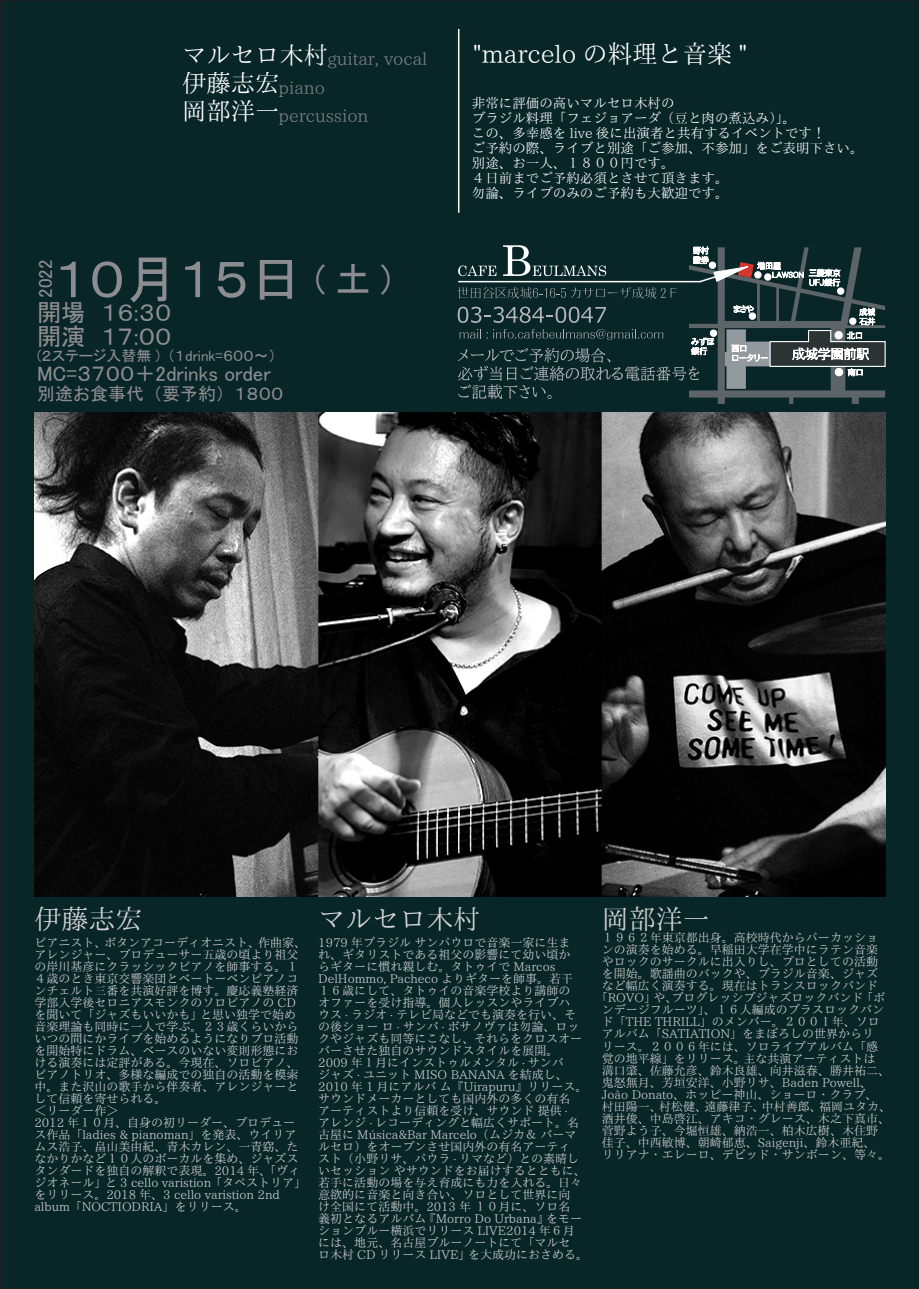
<style>
.page{position:relative;width:919px;height:1289px;background:#fff}
.page>*{position:absolute;margin:0;border:0;box-sizing:border-box;transform-origin:0 0}
.t1{font:52.5px "MS P Gothic";color:#8d8d91}
.t2{font:27px "IP Aex Mincho";color:#d4d4d5}
.t3{font:27px "IP Aex Mincho";color:#d2d2d1}
.t4{font:24.9px "IP Aex Mincho";color:#fff}
.t5{font:24.3px/28.3px "IP Aex Mincho";color:#fff}
.t6{font:24px/24px "MS P Gothic";color:#8d8d91}
.t7{font:21px "MS P Gothic";color:#8d8d91}
.t8{font:19.05px "MS P Gothic";color:#8d8d91}
.t9{font:18px "MS P Gothic";color:#8d8d91}
.t10{font:17.4px/28.3px "IP Aex Mincho";color:#7f8183}
.t11{font:15px "MS P Gothic";color:#8d8d91}
.t12{font:13.5px/15px "IP Aex Mincho";color:#fff}
.t13{font:12px/12px "IP Aex Mincho";color:#d4d4d5}
.t14{font:12px "IP Aex Mincho";color:#d2d2d1}
.s1{font-size:24.3px;color:#fff}
.s2{font-size:36px}
</style>
<div class="page">
<div style="left:0;top:0;width:918px;height:1288px;background:#082528"></div>
<svg style="left:457px;top:245px;width:429px;height:159px"></svg>
<hr style="left:458px;top:29px;width:1px;height:184px;background:#fff">
<img style="left:34px;top:412px;width:851px;height:484px">
<h3 class="t10" style="left:182px;top:46px;width:247px"><span class="s1">マルセロ木村</span>guitar, vocal</h3>
<h3 class="t5" style="left:182px;top:70px;width:99px">伊藤志宏岡部洋一</h3>
<h3 class="t10" style="left:278px;top:74px;width:91px">piano percussion</h3>
<h1 class="t1" style="left:53px;top:253px;width:339px">１０月１５日 <span class="s2">(土)</span></h1>
<h3 class="t8" style="left:36px;top:298px;width:40px;rotate:-90deg">2022</h3>
<h3 class="t6" style="left:37px;top:300px;width:136px">開場　１６:３０開演　１７:００</h3>
<p class="t11" style="left:37px;top:348px;width:241px">(２ステージ入替無 ) （１drink=６００～）</p>
<h3 class="t7" style="left:37px;top:363px;width:235px">MC=３７００＋2drinks order</h3>
<h3 class="t9" style="left:37px;top:384px;width:248px">別途お食事代（要予約）１８００</h3>
<h3 class="t4" style="left:472px;top:40px;width:276px">"marcelo の料理と音楽 "</h3>
<p class="t12" style="left:472px;top:96px;width:393px">非常に評価の高いマルセロ木村の<br>ブラジル料理「フェジョアーダ（豆と肉の煮込み）」。<br>この、多幸感を live 後に出演者と共有するイベントです！<br>ご予約の際、ライブと別途「ご参加、不参加」をご表明下さい。別途、お一人、１８００円です。<br>４日前までご予約必須とさせて頂きます。<br>勿論、ライブのみのご予約も大歓迎です。</p>
<h2 class="t2" style="left:34px;top:903px;width:109px">伊藤志宏</h2>
<p class="t13" style="left:34px;top:937px;width:273px">ピアニスト、ボタンアコーディオニスト、作曲家、アレンジャー、プロデューサー五歳の頃より祖父の岸川基彦にクラッシックピアノを師事する。１<br>４歳のとき東京交響楽団とベートーベンピアノコンチェルト三番を共演好評を博す。慶応義塾経済学部入学後セロニアスモンクのソロピアノの CDを聞いて「ジャズもいいかも」と思い独学で始め音楽理論も同時に一人で学ぶ。２３歳くらいからいつの間にかライブを始めるようになりプロ活動を開始特にドラム、ベースのいない変則形態における演奏には定評がある。今現在、ソロピアノ、ピアノトリオ、多様な編成での独自の活動を模索中。また沢山の歌手から伴奏者、アレンジャーとして信頼を寄せられる。<br>＜リーダー作＞<br>2012 年１０月、自身の初リーダー、プロデュース作品「ladies &amp; pianoman」を発表、ウイリアムス浩子、畠山美由紀、青木カレン、一青窈、たなかりかなど１０人のボーカルを集め、ジャズスタンダードを独自の解釈で表現。2014 年、「ヴィジオネール」と 3 cello varistion「タペストリア」をリリース。2018 年、3 cello varistion 2nd album「NOCTIODRIA」をリリース。</p>
<h2 class="t2" style="left:318px;top:903px;width:163px">マルセロ木村</h2>
<p class="t13" style="left:318px;top:937px;width:271px">1979 年ブラジル サンパウロで音楽一家に生ま<br>れ、ギタリストである祖父の影響にて幼い頃か<br>らギターに慣れ親しむ。タトゥイで Marcos<br>DelHommo, Pacheco よりギターを師事。若干<br>１６歳にして、タトゥイの音楽学校より講師の<br>オファーを受け指導。個人レッスンやライブハ<br>ウス · ラジオ · テレビ局などでも演奏を行い、その後ショー ロ · サンバ · ボサノヴァは勿論、ロックやジャズも同等にこなし、それらをクロスオーバーさせた独自のサウンドスタイルを展開。<br>2009 年１月にインストゥルメンタル · サンバ<br>ジャズ · ユニット MISO BANANA を結成し、<br>2010 年 1 月にアルバ ム『Uirapuru』リリース。サウンドメーカーとしても国内外の多くの有名<br>アーティストより信頼を受け、サウンド 提供 ·<br>アレンジ · レコーディングと幅広くサポート。名古屋に Música&amp;Bar Marcelo（ムジカ＆ バーマルセロ）をオープンさせ国内外の有名アーティ<br>スト（小野リサ、パウラ · リマなど）との素晴しいセッション やサウンドをお届けするとともに、若手に活動の場を与え育成にも力を入れる。日々意欲的に音楽と向き合い、ソロとして世界に向<br>け全国にて活動中。2013 年 １０月に、ソロ名<br>義初となるアルバム『Morro Do Urbana』をモーションブルー横浜でリリース LIVE2014 年６月には、地元、名古屋ブルーノートにて「マルセ<br>ロ木村 CD リリース LIVE」を大成功におさめる。</p>
<h2 class="t3" style="left:601px;top:903px;width:109px">岡部洋一</h2>
<p class="t14" style="left:601px;top:931px;width:277px">１９６２年東京都出身。高校時代からパーカッショ</p>
<p class="t14" style="left:601px;top:943px;width:277px">ンの演奏を始める。早稲田大学在学中にラテン音楽</p>
<p class="t14" style="left:601px;top:955px;width:277px">やロックのサークルに出入りし、プロとしての活動</p>
<p class="t14" style="left:601px;top:967px;width:277px">を開始。歌謡曲のバックや、ブラジル音楽、ジャズ</p>
<p class="t14" style="left:601px;top:979px;width:277px">など幅広く演奏する。現在はトランスロックバンド</p>
<p class="t14" style="left:595px;top:991px;width:291px">「ROVO」や、プログレッシブジャズロックバンド「ボ</p>
<p class="t14" style="left:601px;top:1003px;width:283px">ンデージフルーツ」、１６人編成のブラスロックバン</p>
<p class="t14" style="left:601px;top:1015px;width:279px">ド「THE THRILL」のメンバー。２００１年、ソロ</p>
<p class="t14" style="left:601px;top:1027px;width:274px">アルバム「SATIATION」をまぼろしの世界からリ</p>
<p class="t14" style="left:601px;top:1039px;width:277px">リース。２００６年には、ソロライブアルバム「感</p>
<p class="t14" style="left:601px;top:1051px;width:275px">覚の地平線」をリリース。主な共演アーティストは</p>
<p class="t14" style="left:601px;top:1063px;width:289px">溝口肇、佐藤允彦、鈴木良雄、向井滋春、勝井祐二、</p>
<p class="t14" style="left:601px;top:1075px;width:271px">鬼怒無月、芳垣安洋、小野リサ、Baden Powell、</p>
<p class="t14" style="left:601px;top:1087px;width:277px">João Donato、ホッピー神山、ショーロ・クラブ、</p>
<p class="t14" style="left:601px;top:1099px;width:291px">村田陽一、村松健、遠藤律子、中村善郎、福岡ユタカ、</p>
<p class="t14" style="left:601px;top:1111px;width:289px">酒井俊、中島啓江、アキコ・グレース、木之下真市、</p>
<p class="t14" style="left:601px;top:1123px;width:277px">菅野よう子、今堀恒雄、納浩一、柏木広樹、木住野</p>
<p class="t14" style="left:601px;top:1135px;width:275px">佳子、中西敏博、朝崎郁恵、Saigenji、鈴木亜紀、</p>
<p class="t14" style="left:601px;top:1147px;width:289px">リリアナ・エレーロ、デビッド・サンボーン、等々。</p>
</div>
